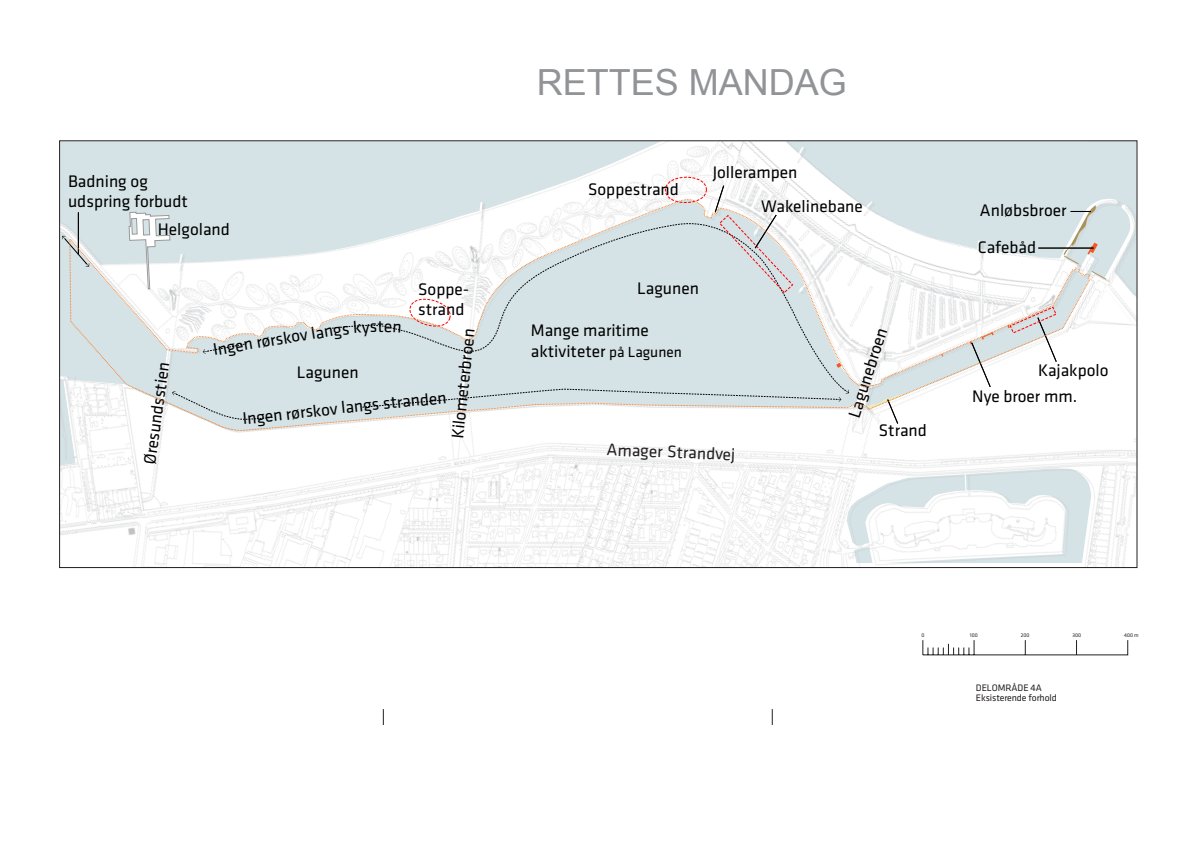
<style>
.page{position:relative;width:1191px;height:842px;background:#fff}
.page>*{position:absolute;margin:0;border:0;box-sizing:border-box;transform-origin:0 0}
.t1{font:36px "Arial";color:#919396}
.t2{font:17.3px/20.8px "Klavika";color:#000}
.t3{font:17.3px "Klavika";color:#231f20}
.t4{font:9.8px/9.8px "Klavika";letter-spacing:-.01em;color:#231f20}
.t5{font:5.4px "Klavika";color:#231f20}
.s1{font-size:15.2px}
</style>
<div class="page">
<svg style="left:383px;top:709px;width:1px;height:15px"></svg>
<svg style="left:772px;top:709px;width:1px;height:15px"></svg>
<svg style="left:922px;top:640px;width:206px;height:15px"></svg>
<svg style="left:59px;top:141px;width:1077px;height:422px"></svg>
<h1 class="t1" style="left:537px;top:61px;width:312px">RETTES MANDAG</h1>
<p class="t2" style="left:68px;top:170px;width:121px">Badning og udspring forbudt</p>
<p class="t2" style="left:158px;top:218px;width:73px">Helgoland</p>
<p class="t2" style="left:588px;top:179px;width:92px">Soppestrand</p>
<p class="t2" style="left:712px;top:162px;width:86px">Jollerampen</p>
<p class="t2" style="left:761px;top:195px;width:103px">Wakelinebane</p>
<p class="t2" style="left:980px;top:199px;width:88px">Anløbsbroer</p>
<p class="t2" style="left:978px;top:236px;width:60px">Cafebåd</p>
<p class="t2" style="left:418px;top:278px;width:53px">Soppe&shy;strand</p>
<p class="t2" style="left:637px;top:277px;width:63px">Lagunen</p>
<p class="t2" style="left:139px;top:463px;width:105px;rotate:-82deg">Øresundsstien</p>
<p class="t2" style="left:211px;top:338px;width:123px;rotate:-9deg">Ingen rørskov lan</p>
<p class="t2" style="left:377px;top:315px;width:8px">t</p>
<p class="t2" style="left:446px;top:438px;width:112px;rotate:-84deg">Kilometerbroen</p>
<p class="t2" style="left:297px;top:361px;width:63px">Lagunen</p>
<p class="t2" style="left:246px;top:407px;width:46px;rotate:-6deg">ngen r</p>
<p class="t2" style="left:290px;top:403px;width:48px;rotate:-7deg">ørskov</p>
<p class="t2" style="left:340px;top:397px;width:71px;rotate:-6deg">langs stra</p>
<p class="t2" style="left:410px;top:390px;width:37px;rotate:-5deg">nden</p>
<p class="t2" style="left:531px;top:319px;width:152px">Mange maritime aktiviteter <span class="s1">på Lagunen</span></p>
<p class="t3" style="left:607px;top:438px;width:130px;rotate:2deg">Amager Strandvej</p>
<p class="t2" style="left:843px;top:413px;width:95px;rotate:-72deg">Lagunebroen</p>
<p class="t2" style="left:879px;top:420px;width:49px">Strand</p>
<p class="t2" style="left:972px;top:357px;width:138px;line-height:25.2px;text-indent:66px">Kajakpolo<br>Nye broer mm.</p>
<p class="t5" style="left:921px;top:631px;width:4px">0</p>
<p class="t5" style="left:969px;top:631px;width:9px">100</p>
<p class="t5" style="left:1020px;top:631px;width:10px">200</p>
<p class="t5" style="left:1072px;top:631px;width:10px">300</p>
<p class="t5" style="left:1124px;top:631px;width:16px">400 m</p>
<p class="t4" style="left:976px;top:683px;width:82px">DELOMRÅDE 4A<br>Eksisterende forhold</p>
</div>
